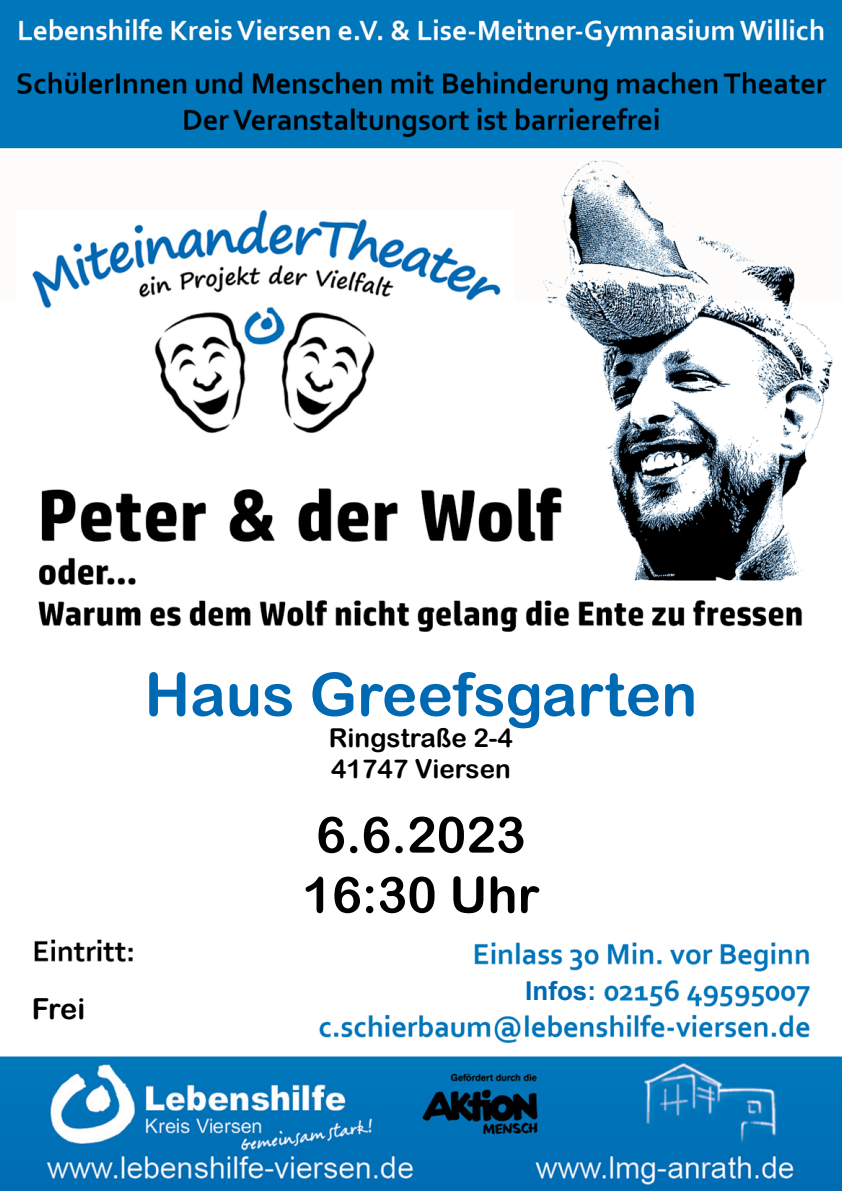
<style>
.page{position:relative;width:842px;height:1191px;background:#fff}
.page>*{position:absolute;margin:0;border:0;box-sizing:border-box;transform-origin:0 0}
.t1{font:60px "Arial Rounded MT Bold";color:#0069b4}
.t2{font:50px/60px "Arial Rounded MT Bold";color:#000}
.t3{font:29px "Arial Rounded MT Bold";color:#000}
.t4{font:26px/31.2px "Arial Rounded MT Bold";color:#000}
.t5{font:700 26px "Arial";color:#0069b4}
</style>
<div class="page">
<img style="left:0;top:0;width:842px;height:1191px">
<div style="left:26px;top:973px;width:159px;height:71px;background:#fff"></div>
<div style="left:223px;top:973px;width:373px;height:34px;background:#fff"></div>
<p class="t3" style="left:32px;top:992px;width:55px">Frei</p>
<h1 class="t1" style="left:144px;top:659px;width:554px">Haus Greefsgarten</h1>
<p class="t4" style="left:329px;top:722px;width:186px">Ringstraße 2-4<br>41747 Viersen</p>
<h2 class="t2" style="left:302px;top:804px;width:239px">6.6.2023<br>16:30 Uhr</h2>
<p class="t5" style="left:525px;top:972px;width:72px">Infos:</p>
</div>
